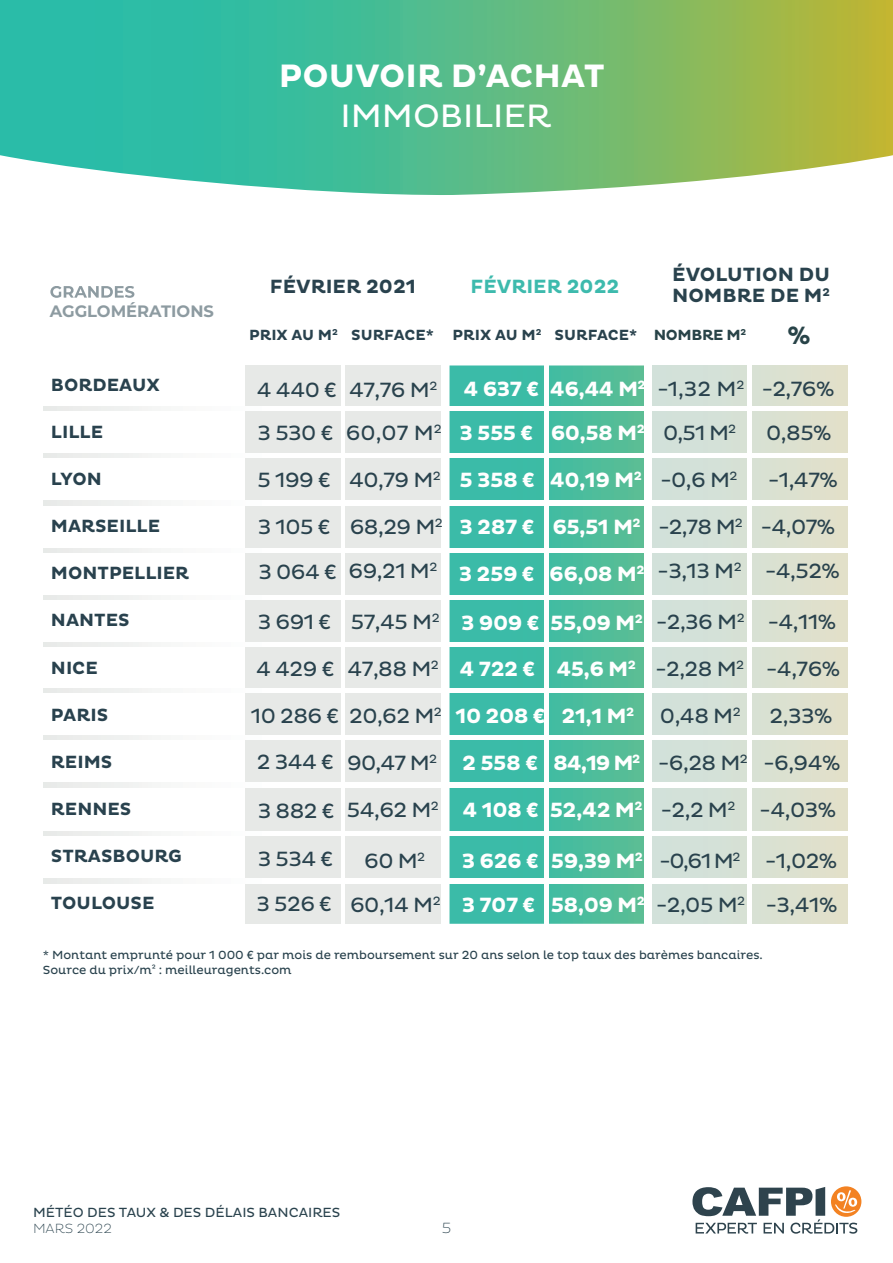
<style>
.page{position:relative;width:893px;height:1263px;background:#fff}
.page>*{position:absolute;margin:0;border:0;box-sizing:border-box;transform-origin:0 0}
.t1{font:700 33px "Pluto";color:#fff}
.t2{font:33px "Pluto";color:#fff}
.t3{font:700 25.5px "Pluto";color:#284348}
.t4{font:21px/44.2px "Pluto";letter-spacing:-.025em;color:#29424d}
.t5{font:700 21px/44.2px "Pluto";letter-spacing:-.025em;color:#fff}
.t6{font:700 19.5px/21px "Pluto";color:#29424d}
.t7{font:700 19.5px "Pluto";color:#29424e}
.t8{font:700 19.5px "Pluto";color:#3dbaad}
.t9{font:700 18px "Pluto";color:#29424e}
.t10{font:700 16.5px "Montserrat";color:#8d9ba1}
.t11{font:700 15px "Pluto";color:#29424d}
.t12{font:700 15px "Pluto";color:#29424e}
.t13{font:200 15px "Pluto";color:#29424d}
.t14{font:13.5px "Pluto";color:#29424d}
.t15{font:200 13.5px "Pluto";color:#29424d}
.t16{font:12px/15px "Pluto";color:#29424d}
.s1{color:#29424e}
.s2{color:#284348}
</style>
<div class="page">
<svg style="left:0;top:0;width:893px;height:195px;background:#69bf89"></svg>
<div style="left:831px;top:1186px;width:30px;height:31px;background:#f38222;border-radius:50%"></div>
<svg style="left:692px;top:1187px;width:165px;height:47px"></svg>
<svg style="left:449px;top:365px;width:195px;height:559px;background:#4abda3"></svg>
<div style="left:752px;top:365px;width:96px;height:559px;background:#dde1cf"></div>
<div style="left:652px;top:365px;width:96px;height:559px;background:#d3e1d9"></div>
<div style="left:345px;top:365px;width:96px;height:559px;background:#e7e9e7"></div>
<div style="left:245px;top:365px;width:96px;height:559px;background:#e7e9e7"></div>
<svg style="left:50px;top:286px;width:85px;height:12px"></svg>
<svg style="left:44px;top:406px;width:804px;height:5px"></svg>
<svg style="left:44px;top:454px;width:804px;height:4px"></svg>
<svg style="left:44px;top:595px;width:804px;height:5px"></svg>
<svg style="left:44px;top:501px;width:804px;height:4px"></svg>
<svg style="left:44px;top:548px;width:804px;height:4px"></svg>
<svg style="left:44px;top:643px;width:804px;height:4px"></svg>
<svg style="left:44px;top:688px;width:804px;height:4px"></svg>
<svg style="left:44px;top:831px;width:804px;height:5px"></svg>
<svg style="left:44px;top:735px;width:804px;height:5px"></svg>
<svg style="left:44px;top:783px;width:804px;height:4px"></svg>
<svg style="left:44px;top:879px;width:804px;height:4px"></svg>
<hr style="left:545px;top:314px;width:4px;height:610px;background:#fff">
<hr style="left:748px;top:314px;width:4px;height:610px;background:#fff">
<div style="left:644px;top:314px;width:8px;height:610px;background:#fff"></div>
<h1 class="t1" style="left:279px;top:57px;width:328px">POUVOIR D’ACHAT</h1>
<h1 class="t2" style="left:341px;top:97px;width:212px">IMMOBILIER</h1>
<p class="t10" style="left:50px;top:300px;width:166px">AGGLOMÉRATIONS</p>
<p class="t6" style="left:672px;top:264px;width:159px">ÉVOLUTION DU<br>NOMBRE DE M<sup>2</sup></p>
<p class="t11" style="left:351px;top:326px;width:397px"><span class="s1">SURFACE*</span> PRIX AU M<sup>2</sup> SURFACE* <span class="s2">NOMBRE M</span><sup>2</sup></p>
<p class="t3" style="left:787px;top:321px;width:25px">%</p>
<p class="t7" style="left:270px;top:275px;width:148px">FÉVRIER 2021</p>
<p class="t8" style="left:471px;top:275px;width:150px">FÉVRIER 2022</p>
<p class="t12" style="left:249px;top:326px;width:90px">PRIX AU M<sup>2</sup></p>
<p class="t9" style="left:51px;top:375px;width:110px">BORDEAUX</p>
<p class="t9" style="left:51px;top:422px;width:54px">LILLE</p>
<p class="t9" style="left:51px;top:469px;width:52px">LYON</p>
<p class="t9" style="left:51px;top:516px;width:111px">MARSEILLE</p>
<p class="t9" style="left:51px;top:563px;width:140px">MONTPELLIER</p>
<p class="t9" style="left:51px;top:610px;width:80px">NANTES</p>
<p class="t5" style="left:550px;top:367px;width:97px">46,44 M<sup>2<br></sup>60,58 M<sup>2</sup></p>
<p class="t5" style="left:550px;top:458px;width:93px">40,19 M<sup>2</sup></p>
<p class="t5" style="left:552px;top:506px;width:90px">65,51 M<sup>2</sup></p>
<p class="t5" style="left:549px;top:553px;width:97px">66,08 M<sup>2</sup></p>
<p class="t5" style="left:550px;top:601px;width:94px;line-height:45.8px">55,09 M<sup>2<br></sup>45,6 M<sup>2</sup></p>
<p class="t5" style="left:562px;top:694px;width:74px">21,1 M<sup>2</sup></p>
<p class="t5" style="left:553px;top:741px;width:89px">84,19 M<sup>2</sup></p>
<p class="t5" style="left:550px;top:789px;width:95px">52,42 M<sup>2</sup></p>
<p class="t5" style="left:551px;top:839px;width:96px">59,39 M<sup>2<br></sup>58,09 M<sup>2</sup></p>
<p class="t4" style="left:658px;top:367px;width:178px">-1,32 M<sup>2</sup> -2,76%<br>0,51 M<sup>2</sup></p>
<p class="t5" style="left:459px;top:367px;width:81px">4 637 €<br>3 555 €</p>
<p class="t5" style="left:460px;top:458px;width:77px">5 358 €</p>
<p class="t5" style="left:460px;top:506px;width:76px">3 287 €</p>
<p class="t5" style="left:459px;top:553px;width:77px">3 259 €</p>
<p class="t5" style="left:460px;top:601px;width:81px;line-height:45.8px">3 909 €<br>4 722 €</p>
<p class="t5" style="left:455px;top:694px;width:92px">10 208 €</p>
<p class="t5" style="left:462px;top:741px;width:77px">2 558 €</p>
<p class="t5" style="left:462px;top:789px;width:78px">4 108 €</p>
<p class="t5" style="left:462px;top:839px;width:78px">3 626 €<br>3 707 €</p>
<p class="t4" style="left:346px;top:369px;width:97px;line-height:42.6px">47,76 M<sup>2<br></sup>60,07 M<sup>2</sup></p>
<p class="t4" style="left:349px;top:458px;width:93px">40,79 M<sup>2</sup></p>
<p class="t4" style="left:348px;top:505px;width:96px">68,29 M<sup>2<br></sup>69,21 M<sup>2</sup></p>
<p class="t4" style="left:351px;top:600px;width:90px">57,45 M<sup>2</sup></p>
<p class="t4" style="left:348px;top:647px;width:93px">47,88 M<sup>2</sup></p>
<p class="t4" style="left:349px;top:694px;width:94px">20,62 M<sup>2</sup></p>
<p class="t4" style="left:347px;top:741px;width:91px">90,47 M<sup>2</sup></p>
<p class="t4" style="left:347px;top:788px;width:94px">54,62 M<sup>2</sup></p>
<p class="t4" style="left:350px;top:839px;width:92px;text-align:center">60 M<sup>2<br></sup>60,14 M<sup>2</sup></p>
<p class="t4" style="left:257px;top:369px;width:81px;line-height:43px">4 440 €<br>3 530 €</p>
<p class="t4" style="left:257px;top:458px;width:75px">5 199 €</p>
<p class="t4" style="left:258px;top:505px;width:80px;line-height:44.7px">3 105 €<br>3 064 €</p>
<p class="t4" style="left:258px;top:600px;width:75px">3 691 €</p>
<p class="t4" style="left:256px;top:647px;width:80px">4 429 €</p>
<p class="t4" style="left:251px;top:694px;width:90px">10 286 €</p>
<p class="t4" style="left:257px;top:740px;width:78px">2 344 €</p>
<p class="t4" style="left:258px;top:789px;width:78px">3 882 €</p>
<p class="t4" style="left:257px;top:836px;width:78px;line-height:45.3px">3 534 €<br>3 526 €</p>
<p class="t4" style="left:766px;top:411px;width:67px">0,85%</p>
<p class="t4" style="left:660px;top:458px;width:79px">-0,6 M<sup>2</sup></p>
<p class="t4" style="left:768px;top:458px;width:71px">-1,47%</p>
<p class="t4" style="left:658px;top:505px;width:184px">-2,78 M<sup>2</sup> -4,07% -3,13 M<sup>2</sup> -4,52%</p>
<p class="t4" style="left:656px;top:600px;width:182px">-2,36 M<sup>2</sup> -4,11%</p>
<p class="t4" style="left:655px;top:647px;width:186px">-2,28 M<sup>2</sup> -4,76%</p>
<p class="t4" style="left:660px;top:694px;width:82px">0,48 M<sup>2</sup></p>
<p class="t4" style="left:770px;top:694px;width:64px">2,33%</p>
<p class="t4" style="left:658px;top:741px;width:184px">-6,28 M<sup>2</sup> -6,94%</p>
<p class="t4" style="left:661px;top:788px;width:177px">-2,2 M<sup>2</sup> -4,03%</p>
<p class="t4" style="left:656px;top:839px;width:183px">-0,61 M<sup>2</sup> -1,02% -2,05 M<sup>2</sup> -3,41%</p>
<p class="t16" style="left:43px;top:947px;width:721px">* Montant emprunté pour 1 000 € par mois de remboursement sur 20 ans selon le top taux des barèmes bancaires.<br>Source du prix/m² : meilleuragents.com</p>
<p class="t9" style="left:51px;top:657px;width:48px">NICE</p>
<p class="t9" style="left:51px;top:704px;width:59px">PARIS</p>
<p class="t9" style="left:51px;top:751px;width:63px">REIMS</p>
<p class="t9" style="left:51px;top:798px;width:82px">RENNES</p>
<p class="t9" style="left:51px;top:845px;width:132px">STRASBOURG</p>
<p class="t9" style="left:51px;top:893px;width:105px">TOULOUSE</p>
<p class="t14" style="left:33px;top:1204px;width:309px">MÉTÉO DES TAUX &amp; DES DÉLAIS BANCAIRES</p>
<p class="t15" style="left:33px;top:1220px;width:80px">MARS 2022</p>
<p class="t13" style="left:442px;top:1219px;width:11px">5</p>
</div>
